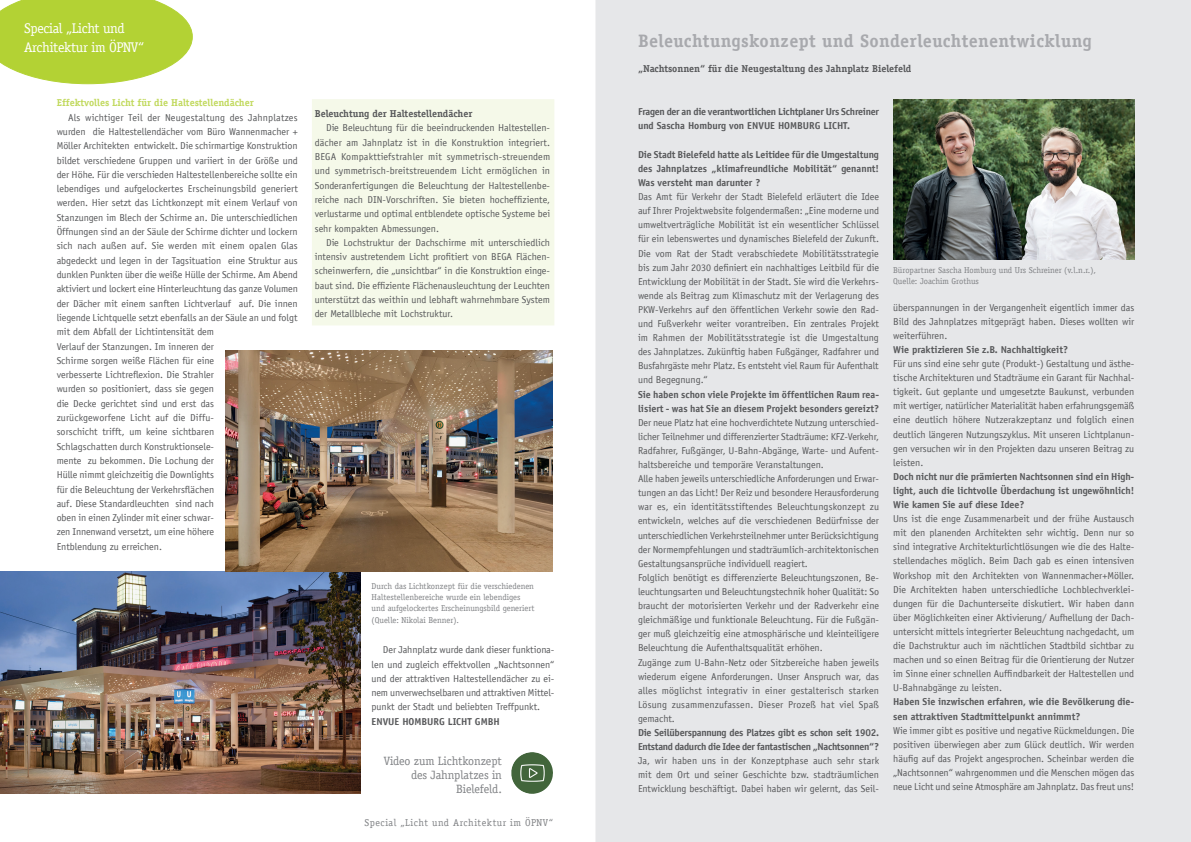
<style>
.page{position:relative;width:1191px;height:842px;background:#fff}
.page>*{position:absolute;margin:0;border:0;box-sizing:border-box;transform-origin:0 0}
.Subline_und_Headline{font:700 18px "Officina Serif LT";letter-spacing:.025em;color:#a8a9ad}
.Vorspann_und_Autor{font:14px "Officina Serif LT";letter-spacing:-.025em;color:#fff}
.Vorspann_und_Autor-2{font:12px/14px "Officina Serif LT";letter-spacing:-.01em;color:#808285;text-align:right}
.Interview{font:10px/14.1px "Officina Sans LT";color:#57585a;text-align:justify}
.Grundtext{font:10px/14.3px "Officina Sans LT";color:#57585a;text-align:justify}
.Interview-2{font:700 10px/14.1px "Officina Sans LT";color:#57585a;text-align:justify}
.Interview-3{font:700 10px/14.1px "Officina Sans LT";letter-spacing:-.025em;color:#57585a}
.Grundtext_o__Einzug{font:700 10px/14.3px "Officina Sans LT";letter-spacing:-.02em;color:#57585a}
.Zwischenüberschrift{font:700 10px "Officina Serif LT";color:#57585a}
.Zwischenüberschrift-2{font:700 10px "Officina Serif LT";color:#c1d95d}
.t1{font:10px "Officina Serif LT";letter-spacing:.05em;color:#808285}
.Grundtext_o__Einzug-2{font:700 10px "Officina Sans LT";color:#57585a}
.Bildunterschrift{font:8.5px/11.3px "Officina Serif LT";color:#808285}
</style>
<div class="page">
<div style="left:312px;top:99px;width:242px;height:226px;background:#f5f9e9"></div>
<div style="left:595px;top:0;width:596px;height:842px;background:#e6e7e9"></div>
<svg style="left:0;top:0;width:193px;height:84px;background:#bdd74e"></svg>
<img style="left:893px;top:99px;width:241px;height:160px">
<img style="left:0;top:572px;width:360px;height:222px">
<img style="left:225px;top:351px;width:328px;height:221px">
<img style="left:511px;top:752px;width:33px;height:42px">
<p class="Vorspann_und_Autor" style="left:24px;top:20px;width:102px">Special „Licht und</p>
<p class="Vorspann_und_Autor" style="left:24px;top:39px;width:121px">Architektur im ÖPNV“</p>
<p class="Subline_und_Headline" style="left:638px;top:30px;width:455px">Beleuchtungskonzept und Sonderleuchtenentwicklung</p>
<p class="Zwischenüberschrift" style="left:638px;top:63px;width:275px">„Nachtsonnen“ für die Neugestaltung des Jahnplatz Bielefeld</p>
<p class="Zwischenüberschrift-2" style="left:57px;top:97px;width:199px">Effektvolles Licht für die Haltestellendächer</p>
<p class="Grundtext" style="left:57px;top:110px;width:243px;text-align:left;text-indent:11px">Als wichtiger Teil der Neugestaltung des Jahnplatzes wurden die Haltestellendächer vom Büro Wannenmacher + Möller Architekten entwickelt. Die schirmartige Konstruktion bildet verschiedene Gruppen und variiert in der Größe und der Höhe. Für die verschieden Haltestellenbereiche sollte ein lebendiges und aufgelockertes Erscheinungsbild generiert werden. Hier setzt das Lichtkonzept mit einem Verlauf von Stanzungen im Blech der Schirme an. Die unterschiedlichen Öffnungen sind an der Säule der Schirme dichter und lockern sich nach außen auf. Sie werden mit einem opalen Glas abgedeckt und legen in der Tagsituation eine Struktur aus dunklen Punkten über die weiße Hülle der Schirme. Am Abend aktiviert und lockert eine Hinterleuchtung das ganze Volumen der Dächer mit einem sanften Lichtverlauf auf. Die innen liegende Lichtquelle setzt ebenfalls an der Säule an und folgt mit dem Abfall der Lichtintensität dem<br>Verlauf der Stanzungen. Im inneren der<br>Schirme sorgen weiße Flächen für eine<br>verbesserte Lichtreflexion. Die Strahler<br>wurden so positioniert, dass sie gegen<br>die Decke gerichtet sind und erst das<br>zurückgeworfene Licht auf die Diffu-<br>sorschicht trifft, um keine sichtbaren<br>Schlagschatten durch Konstruktionsele-<br>mente zu bekommen. Die Lochung der<br>Hülle nimmt gleichzeitig die Downlights<br>für die Beleuchtung der Verkehrsflächen<br>auf. Diese Standardleuchten sind nach<br>oben in einen Zylinder mit einer schwar-<br>zen Innenwand versetzt, um eine höhere<br>Entblendung zu erreichen.</p>
<p class="Zwischenüberschrift" style="left:315px;top:108px;width:159px">Beleuchtung der Haltestellendächer</p>
<p class="Grundtext" style="left:315px;top:121px;width:237px;text-indent:11px">Die Beleuchtung für die beeindruckenden Haltestellen&shy;dächer am Jahnplatz ist in die Konstruktion integriert.<br>BEGA Kompakttiefstrahler mit symmetrisch-streuendem und symmetrisch-breitstreuendem Licht ermöglichen in Sonderanfertigungen die Beleuchtung der Haltestellenbe&shy;reiche nach DIN-Vorschriften. Sie bieten hocheffiziente, verlustarme und optimal entblendete optische Systeme bei sehr kompakten Abmessungen.</p>
<p class="Grundtext" style="left:315px;top:235px;width:237px;text-indent:11px">Die Lochstruktur der Dachschirme mit unterschiedlich intensiv austretendem Licht profitiert von BEGA Flächen&shy;scheinwerfern, die „unsichtbar“ in die Konstruktion einge&shy;baut sind. Die effiziente Flächenausleuchtung der Leuchten unterstützt das weithin und lebhaft wahrnehmbare System der Metallbleche mit Lochstruktur.</p>
<p class="Bildunterschrift" style="left:371px;top:580px;width:165px">Durch das Lichtkonzept für die verschiedenen Haltestellenbereiche wurde ein lebendiges und aufgelockertes Erscheinungsbild generiert (Quelle: Nikolai Benner).</p>
<p class="Grundtext" style="left:371px;top:643px;width:184px;text-indent:11px">Der Jahnplatz wurde dank dieser funktiona&shy;len und zugleich effektvollen „Nachtsonnen“ und der attraktiven Haltestellendächer zu ei&shy;nem unverwechselbaren und attraktiven Mittel&shy;punkt der Stadt und beliebten Treffpunkt.</p>
<p class="Grundtext_o__Einzug-2" style="left:371px;top:715px;width:130px">ENVUE HOMBURG LICHT GMBH</p>
<p class="Vorspann_und_Autor-2" style="left:384px;top:754px;width:120px">Video zum Lichtkonzept des Jahnplatzes in</p>
<p class="Vorspann_und_Autor-2" style="left:456px;top:782px;width:47px">Bielefeld.</p>
<p class="t1" style="left:364px;top:817px;width:190px">Special „Licht und Architektur im ÖPNV“</p>
<p class="Grundtext_o__Einzug" style="left:638px;top:104px;width:243px">Fragen der an die verantwortlichen Lichtplaner Urs Schreiner und Sascha Homburg von ENVUE HOMBURG LICHT.</p>
<p class="Interview-2" style="left:638px;top:147px;width:243px">Die Stadt Bielefeld hatte als Leitidee für die Umgestaltung des Jahnplatzes „klimafreundliche Mobilität“ genannt!<br>Was versteht man darunter ?</p>
<p class="Interview" style="left:638px;top:190px;width:243px">Das Amt für Verkehr der Stadt Bielefeld erläutert die Idee auf Ihrer Projektwebsite folgendermaßen: „Eine moderne und umweltverträgliche Mobilität ist ein wesentlicher Schlüssel für ein lebenswertes und dynamisches Bielefeld der Zukunft.<br>Die vom Rat der Stadt verabschiedete Mobilitätsstrategie bis zum Jahr 2030 definiert ein nachhaltiges Leitbild für die Entwicklung der Mobilität in der Stadt. Sie wird die Verkehrs&shy;wende als Beitrag zum Klimaschutz mit der Verlagerung des PKW-Verkehrs auf den öffentlichen Verkehr sowie den Rad&shy;und Fußverkehr weiter vorantreiben. Ein zentrales Projekt im Rahmen der Mobilitätsstrategie ist die Umgestaltung des Jahnplatzes. Zukünftig haben Fußgänger, Radfahrer und Busfahrgäste mehr Platz. Es entsteht viel Raum für Aufenthalt und Begegnung.“</p>
<p class="Interview-2" style="left:638px;top:387px;width:242px">Sie haben schon viele Projekte im öffentlichen Raum rea&shy;lisiert - was hat Sie an diesem Projekt besonders gereizt?</p>
<p class="Interview" style="left:638px;top:415px;width:242px">Der neue Platz hat eine hochverdichtete Nutzung unterschied&shy;licher Teilnehmer und differenzierter Stadträume: KFZ-Verkehr, Radfahrer, Fußgänger, U-Bahn-Abgänge, Warte- und Aufent&shy;haltsbereiche und temporäre Veranstaltungen.</p>
<p class="Interview" style="left:638px;top:472px;width:243px">Alle haben jeweils unterschiedliche Anforderungen und Erwar&shy;tungen an das Licht! Der Reiz und besondere Herausforderung war es, ein identitätsstiftendes Beleuchtungskonzept zu entwickeln, welches auf die verschiedenen Bedürfnisse der unterschiedlichen Verkehrsteilnehmer unter Berücksichtigung der Normempfehlungen und stadträumlich-architektonischen Gestaltungsansprüche individuell reagiert.</p>
<p class="Interview" style="left:638px;top:570px;width:243px">Folglich benötigt es differenzierte Beleuchtungszonen, Be&shy;leuchtungsarten und Beleuchtungstechnik hoher Qualität: So braucht der motorisierten Verkehr und der Radverkehr eine gleichmäßige und funktionale Beleuchtung. Für die Fußgän&shy;ger muß gleichzeitig eine atmosphärische und kleinteiligere Beleuchtung die Aufenthaltsqualität erhöhen.</p>
<p class="Interview" style="left:638px;top:655px;width:243px">Zugänge zum U-Bahn-Netz oder Sitzbereiche haben jeweils wiederum eigene Anforderungen. Unser Anspruch war, das alles möglichst integrativ in einer gestalterisch starken Lösung zusammenzufassen. Dieser Prozeß hat viel Spaß gemacht.</p>
<p class="Interview-3" style="left:638px;top:725px;width:242px">Die Seilüberspannung des Platzes gibt es schon seit 1902.<br>Entstand dadurch die Idee der fantastischen „Nachtsonnen“?</p>
<p class="Interview" style="left:638px;top:754px;width:243px">Ja, wir haben uns in der Konzeptphase auch sehr stark mit dem Ort und seiner Geschichte bzw. stadträumlichen Entwicklung beschäftigt. Dabei haben wir gelernt, das Seil-</p>
<p class="Bildunterschrift" style="left:893px;top:264px;width:204px">Büropartner Sascha Homburg und Urs Schreiner (v.l.n.r.),</p>
<p class="Bildunterschrift" style="left:893px;top:275px;width:87px">Quelle: Joachim Grothus</p>
<p class="Interview" style="left:893px;top:300px;width:242px">überspannungen in der Vergangenheit eigentlich immer das Bild des Jahnplatzes mitgeprägt haben. Dieses wollten wir weiterführen.</p>
<p class="Interview-2" style="left:893px;top:342px;width:176px">Wie praktizieren Sie z.B. Nachhaltigkeit?</p>
<p class="Interview" style="left:893px;top:357px;width:243px">Für uns sind eine sehr gute (Produkt-) Gestaltung und ästhe&shy;tische Architekturen und Stadträume ein Garant für Nachhal&shy;tigkeit. Gut geplante und umgesetzte Baukunst, verbunden mit wertiger, natürlicher Materialität haben erfahrungsgemäß eine deutlich höhere Nutzerakzeptanz und folglich einen deutlich längeren Nutzungszyklus. Mit unseren Lichtplanun&shy;gen versuchen wir in den Projekten dazu unseren Beitrag zu leisten.</p>
<p class="Interview-2" style="left:893px;top:469px;width:242px">Doch nicht nur die prämierten Nachtsonnen sind ein High&shy;light, auch die lichtvolle Überdachung ist ungewöhnlich!<br>Wie kamen Sie auf diese Idee?</p>
<p class="Interview" style="left:893px;top:512px;width:243px">Uns ist die enge Zusammenarbeit und der frühe Austausch mit den planenden Architekten sehr wichtig. Denn nur so sind integrative Architekturlichtlösungen wie die des Halte&shy;stellendaches möglich. Beim Dach gab es einen intensiven Workshop mit den Architekten von Wannenmacher+Möller.<br>Die Architekten haben unterschiedliche Lochblechverklei&shy;dungen für die Dachunterseite diskutiert. Wir haben dann über Möglichkeiten einer Aktivierung/ Aufhellung der Dach&shy;untersicht mittels integrierter Beleuchtung nachgedacht, um die Dachstruktur auch im nächtlichen Stadtbild sichtbar zu machen und so einen Beitrag für die Orientierung der Nutzer im Sinne einer schnellen Auffindbarkeit der Haltestellen und U-Bahnabgänge zu leisten.</p>
<p class="Interview-2" style="left:893px;top:695px;width:242px">Haben Sie inzwischen erfahren, wie die Bevölkerung die&shy;sen attraktiven Stadtmittelpunkt annimmt?</p>
<p class="Interview" style="left:893px;top:723px;width:243px">Wie immer gibt es positive und negative Rückmeldungen. Die positiven überwiegen aber zum Glück deutlich. Wir werden häufig auf das Projekt angesprochen. Scheinbar werden die „Nachtsonnen“ wahrgenommen und die Menschen mögen das neue Licht und seine Atmosphäre am Jahnplatz. Das freut uns!</p>
</div>
